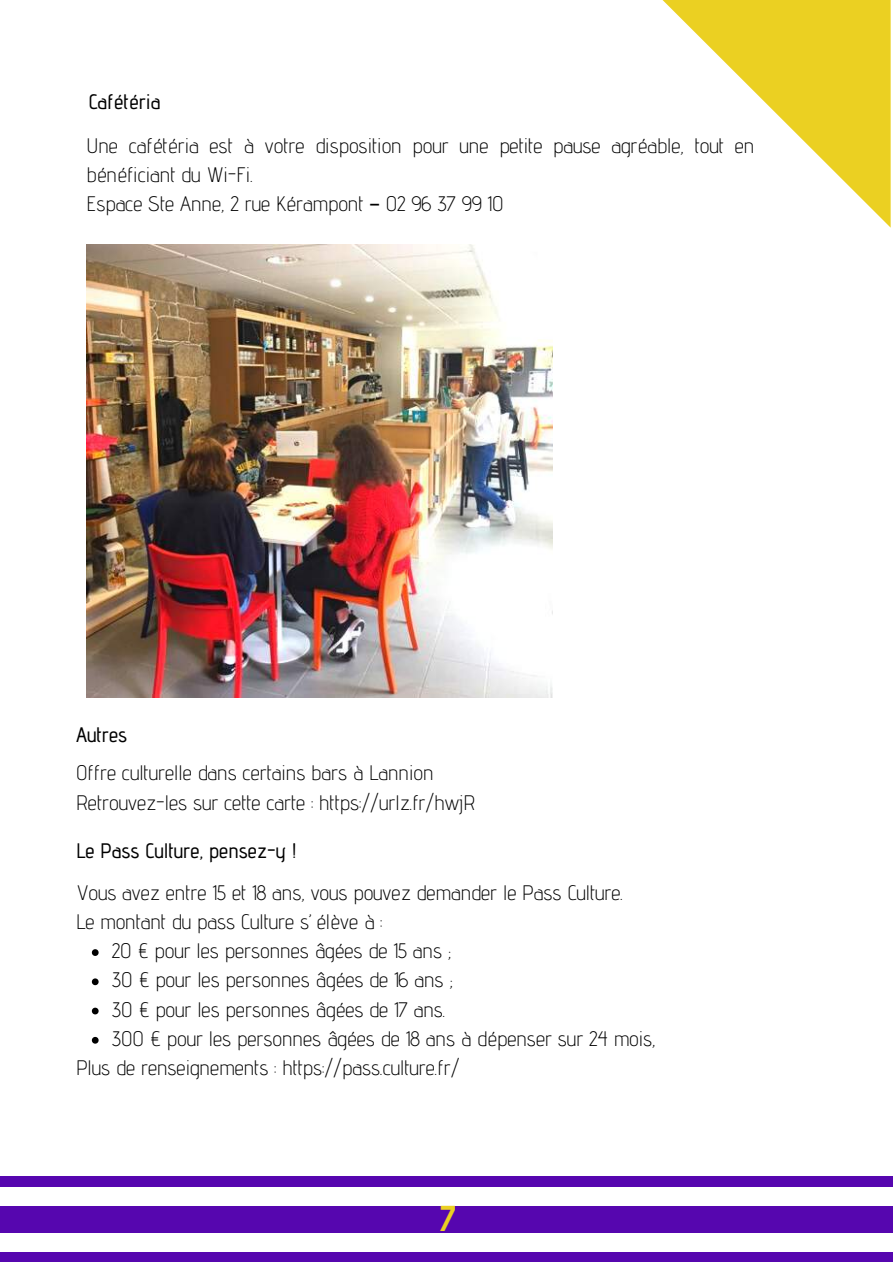
<style>
.page{position:relative;width:893px;height:1264px;background:#fff}
.page>*{position:absolute;margin:0;border:0;box-sizing:border-box;transform-origin:0 0}
.t1{font:700 36px "Advent Pro";color:#ebd022}
.t2{font:300 21px/29.2px "Advent Pro";color:#000}
.t3{font:500 21px "Advent Pro";color:#000}
.s1{font-family:"Noto Sans Gurmukhi";font-weight:400}
</style>
<div class="page">
<svg style="left:662px;top:0;width:228px;height:227px"></svg>
<div style="left:0;top:1176px;width:892px;height:10px;background:#5606af"></div>
<div style="left:0;top:1251px;width:892px;height:11px;background:#5606af"></div>
<div style="left:0;top:1206px;width:892px;height:26px;background:#5606af"></div>
<img style="left:87px;top:244px;width:465px;height:453px">
<svg style="left:92px;top:949px;width:7px;height:6px"></svg>
<svg style="left:92px;top:978px;width:7px;height:7px"></svg>
<svg style="left:92px;top:1007px;width:7px;height:7px"></svg>
<svg style="left:92px;top:1036px;width:7px;height:7px"></svg>
<p class="t3" style="left:88px;top:88px;width:74px">Cafétéria</p>
<p class="t2" style="left:87px;top:130px;width:669px">Une cafétéria est à votre disposition pour une petite pause agréable, tout en bénéficiant du Wi-Fi.<br>Espace Ste Anne, 2 rue Kérampont <span class="s1">–</span> 02 96 37 99 10</p>
<p class="t3" style="left:76px;top:721px;width:53px">Autres</p>
<p class="t2" style="left:76px;top:758px;width:401px">Offre culturelle dans certains bars à Lannion<br>Retrouvez-les sur cette carte : https://urlz.fr/hwjR</p>
<p class="t3" style="left:76px;top:837px;width:222px">Le Pass Culture, pensez-y !</p>
<p class="t2" style="left:76px;top:877px;width:548px">Vous avez entre 15 et 18 ans, vous pouvez demander le Pass Culture.<br>Le montant du pass Culture s’élève à :</p>
<p class="t2" style="left:112px;top:935px;width:545px">20 € pour les personnes âgées de 15 ans ;<br>30 € pour les personnes âgées de 16 ans ;<br>30 € pour les personnes âgées de 17 ans.<br>300 € pour les personnes âgées de 18 ans à dépenser sur 24 mois,</p>
<p class="t2" style="left:76px;top:1052px;width:385px">Plus de renseignements : https://pass.culture.fr/</p>
<h1 class="t1" style="left:440px;top:1196px;width:17px">7</h1>
</div>
